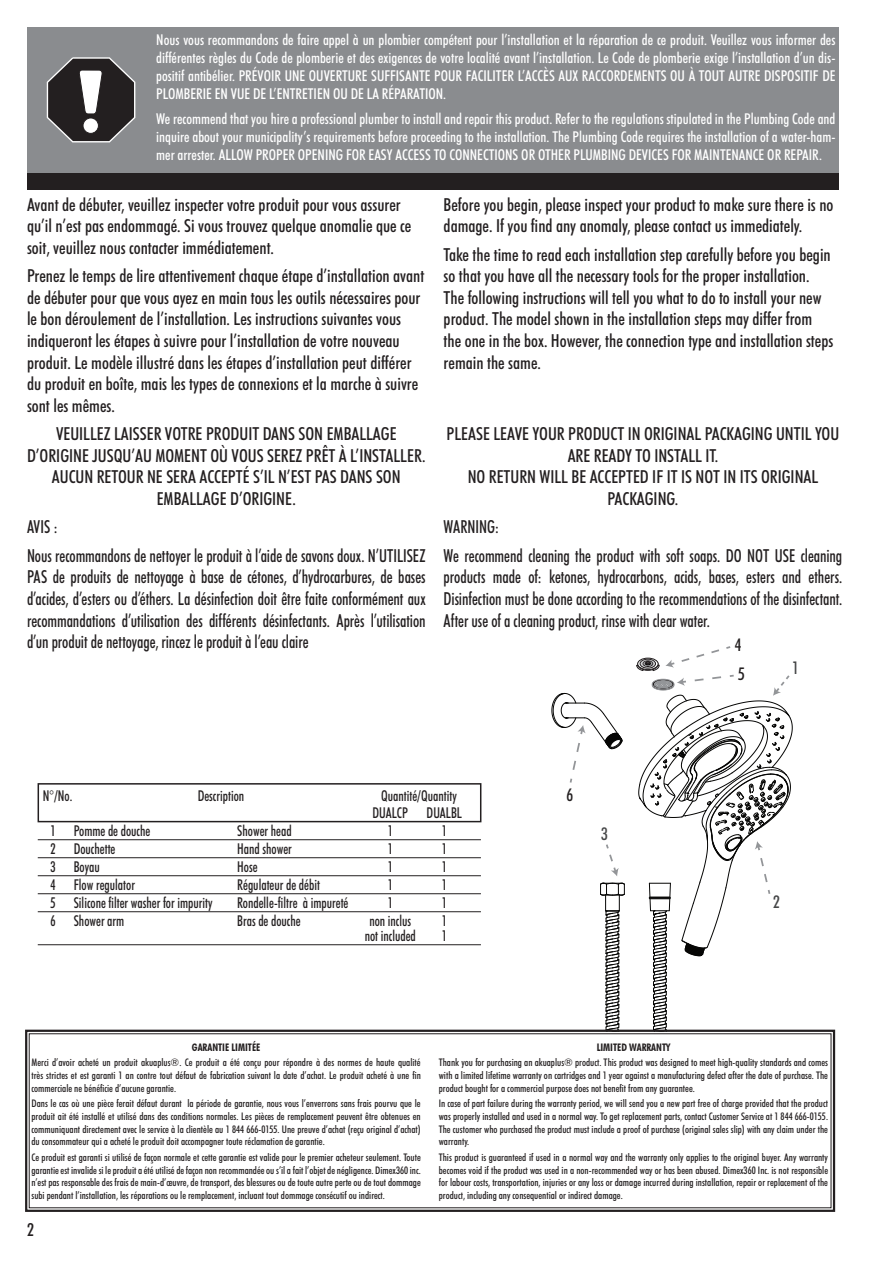
<style>
.page{position:relative;width:893px;height:1263px;background:#fff}
.page>*{position:absolute;margin:0;border:0;box-sizing:border-box;transform-origin:0 0}
.t1{font:500 condensed 18px/21.6px "Futura BT";color:#231f20}
.t2{font:500 condensed 18px/21.6px "Futura BT";color:#231f20;text-align:justify;scale:.9 1}
.t3{font:500 condensed 17.55px "Futura BT";color:#454647}
.t4{font:500 condensed 17.55px "Futura BT";color:#231f20}
.t5{font:500 condensed 15px/18px "Futura BT";color:#fff;text-align:justify}
.Rules_under{font:500 condensed 15px "Futura BT";color:#231f20;scale:.9 1}
.t6{font:500 condensed 10.5px/12.6px "Futura BT";color:#231f20;text-align:justify}
.t7{font:700 condensed 10.5px "Futura BT";color:#231f20}
</style>
<div class="page">
<div style="left:27px;top:27px;width:812px;height:149px;background:#8a8c8f"></div>
<svg style="left:47px;top:57px;width:88px;height:85px"></svg>
<div style="left:83px;top:118px;width:15px;height:15px;background:#fff;border-radius:50%"></div>
<div style="left:83px;top:118px;width:16px;height:16px;border:1px solid #231f20;border-radius:50%"></div>
<div style="left:27px;top:173px;width:812px;height:16px;background:#231f20"></div>
<div style="left:38px;top:783px;width:443px;height:39px;border:2px solid #231f20"></div>
<hr style="left:38px;top:839px;width:443px;height:1px;background:#231f20">
<hr style="left:38px;top:857px;width:443px;height:1px;background:#231f20">
<hr style="left:38px;top:875px;width:443px;height:1px;background:#231f20">
<hr style="left:38px;top:893px;width:443px;height:1px;background:#231f20">
<hr style="left:38px;top:911px;width:443px;height:1px;background:#231f20">
<hr style="left:38px;top:944px;width:443px;height:1px;background:#231f20">
<svg style="left:552px;top:646px;width:240px;height:382px"></svg>
<svg style="left:25px;top:1028px;width:811px;height:184px"></svg>
<p class="t5" style="left:156px;top:31px;width:681px">Nous vous recommandons de faire appel à un plombier compétent pour l’installation et la réparation de ce produit. Veuillez vous informer des différentes règles du Code de plomberie et des exigences de votre localité avant l’installation. Le Code de plomberie exige l’installation d’un dis&shy;positif antibélier. PRÉVOIR UNE OUVERTURE SUFFISANTE POUR FACILITER L’ACCÈS AUX RACCORDEMENTS OU À TOUT AUTRE DISPOSITIF DE PLOMBERIE EN VUE DE L’ENTRETIEN OU DE LA RÉPARATION.</p>
<p class="t5" style="left:156px;top:109px;width:681px">We recommend that you hire a professional plumber to install and repair this product. Refer to the regulations stipulated in the Plumbing Code and inquire about your municipality’s requirements before proceeding to the installation. The Plumbing Code requires the installation of a water-ham&shy;mer arrester. ALLOW PROPER OPENING FOR EASY ACCESS TO CONNECTIONS OR OTHER PLUMBING DEVICES FOR MAINTENANCE OR REPAIR.</p>
<p class="t1" style="left:27px;top:193px;width:386px">Avant de débuter, veuillez inspecter votre produit pour vous assurer qu’il n’est pas endommagé. Si vous trouvez quelque anomalie que ce soit, veuillez nous contacter immédiatement.</p>
<p class="t1" style="left:27px;top:265px;width:399px">Prenez le temps de lire attentivement chaque étape d’installation avant de débuter pour que vous ayez en main tous les outils nécessaires pour le bon déroulement de l’installation. Les instructions suivantes vous indiqueront les étapes à suivre pour l’installation de votre nouveau produit. Le modèle illustré dans les étapes d’installation peut différer du produit en boîte, mais les types de connexions et la marche à suivre sont les mêmes.</p>
<p class="t1" style="left:27px;top:423px;width:400px;text-align:center">VEUILLEZ LAISSER VOTRE PRODUIT DANS SON EMBALLAGE D’ORIGINE JUSQU’AU MOMENT OÙ VOUS SEREZ PRÊT À L’INSTALLER.<br>AUCUN RETOUR NE SERA ACCEPTÉ S’IL N’EST PAS DANS SON EMBALLAGE D’ORIGINE.</p>
<p class="t2" style="left:27px;top:516px;width:36px">AVIS :</p>
<p class="t2" style="left:27px;top:544px;width:444px">Nous recommandons de nettoyer le produit à l’aide de savons doux. N’UTILISEZ PAS de produits de nettoyage à base de cétones, d’hydrocarbures, de bases d’acides, d’esters ou d’éthers. La désinfection doit être faite conformément aux recommandations d’utilisation des différents désinfectants. Après l’utilisation d’un produit de nettoyage, rincez le produit à l’eau claire</p>
<p class="t1" style="left:444px;top:193px;width:391px">Before you begin, please inspect your product to make sure there is no damage. If you find any anomaly, please contact us immediately.</p>
<p class="t1" style="left:444px;top:243px;width:391px">Take the time to read each installation step carefully before you begin so that you have all the necessary tools for the proper installation.<br>The following instructions will tell you what to do to install your new product. The model shown in the installation steps may differ from the one in the box. However, the connection type and installation steps remain the same.</p>
<p class="t1" style="left:447px;top:423px;width:394px;text-align:center">PLEASE LEAVE YOUR PRODUCT IN ORIGINAL PACKAGING UNTIL YOU ARE READY TO INSTALL IT.<br>NO RETURN WILL BE ACCEPTED IF IT IS NOT IN ITS ORIGINAL PACKAGING.</p>
<p class="t2" style="left:444px;top:516px;width:63px">WARNING:</p>
<p class="t2" style="left:444px;top:544px;width:444px">We recommend cleaning the product with soft soaps. DO NOT USE cleaning products made of: ketones, hydrocarbons, acids, bases, esters and ethers.<br>Disinfection must be done according to the recommendations of the disinfectant.<br>After use of a cleaning product, rinse with clear water.</p>
<p class="t4" style="left:735px;top:634px;width:8px">4</p>
<p class="Rules_under" style="left:43px;top:786px;width:34px">N°/No.</p>
<p class="Rules_under" style="left:198px;top:786px;width:53px">Description</p>
<p class="Rules_under" style="left:381px;top:786px;width:86px">Quantité/Quantity</p>
<p class="Rules_under" style="left:373px;top:804px;width:101px">DUALCP DUALBL</p>
<p class="Rules_under" style="left:51px;top:822px;width:112px">1 Pomme de douche</p>
<p class="Rules_under" style="left:237px;top:822px;width:62px">Shower head</p>
<p class="Rules_under" style="left:388px;top:822px;width:7px">1</p>
<p class="Rules_under" style="left:442px;top:822px;width:7px">1</p>
<p class="Rules_under" style="left:51px;top:840px;width:74px">2 Douchette</p>
<p class="Rules_under" style="left:237px;top:840px;width:62px">Hand shower</p>
<p class="Rules_under" style="left:388px;top:840px;width:7px">1</p>
<p class="Rules_under" style="left:442px;top:840px;width:7px">1</p>
<p class="Rules_under" style="left:51px;top:858px;width:56px">3 Boyau</p>
<p class="Rules_under" style="left:237px;top:858px;width:24px">Hose</p>
<p class="Rules_under" style="left:388px;top:858px;width:7px">1</p>
<p class="Rules_under" style="left:442px;top:858px;width:7px">1</p>
<p class="Rules_under" style="left:51px;top:876px;width:95px">4 Flow regulator</p>
<p class="Rules_under" style="left:237px;top:876px;width:93px">Régulateur de débit</p>
<p class="Rules_under" style="left:388px;top:876px;width:7px">1</p>
<p class="Rules_under" style="left:442px;top:876px;width:7px">1</p>
<p class="Rules_under" style="left:51px;top:894px;width:182px">5 Silicone filter washer for impurity</p>
<p class="Rules_under" style="left:237px;top:894px;width:125px">Rondelle-filtre à impureté</p>
<p class="Rules_under" style="left:388px;top:894px;width:7px">1</p>
<p class="Rules_under" style="left:442px;top:894px;width:7px">1</p>
<p class="Rules_under" style="left:51px;top:912px;width:83px">6 Shower arm</p>
<p class="Rules_under" style="left:237px;top:912px;width:72px">Bras de douche</p>
<p class="Rules_under" style="left:369px;top:912px;width:48px">non inclus</p>
<p class="Rules_under" style="left:442px;top:912px;width:7px">1</p>
<p class="Rules_under" style="left:365px;top:927px;width:58px">not included</p>
<p class="Rules_under" style="left:442px;top:927px;width:7px">1</p>
<p class="t4" style="left:566px;top:784px;width:8px">6</p>
<p class="t3" style="left:601px;top:823px;width:8px">3</p>
<p class="t4" style="left:738px;top:663px;width:8px">5</p>
<p class="t3" style="left:792px;top:657px;width:8px">1</p>
<p class="t3" style="left:773px;top:891px;width:8px">2</p>
<p class="t7" style="left:192px;top:1040px;width:70px">GARANTIE LIMITÉE</p>
<p class="t6" style="left:32px;top:1056px;width:391px">Merci d’avoir acheté un produit akuaplus®. Ce produit a été conçu pour répondre à des normes de haute qualité très strictes et est garanti 1 an contre tout défaut de fabrication suivant la date d’achat. Le produit acheté à une fin commerciale ne bénéficie d’aucune garantie.</p>
<p class="t6" style="left:32px;top:1097px;width:391px">Dans le cas où une pièce ferait défaut durant la période de garantie, nous vous l’enverrons sans frais pourvu que le produit ait été installé et utilisé dans des conditions normales. Les pièces de remplacement peuvent être obtenues en communiquant directement avec le service à la clientèle au 1 844 666-0155. Une preuve d’achat (reçu original d’achat) du consommateur qui a acheté le produit doit accompagner toute réclamation de garantie.</p>
<p class="t6" style="left:32px;top:1151px;width:391px">Ce produit est garanti si utilisé de façon normale et cette garantie est valide pour le premier acheteur seulement. Toute garantie est invalide si le produit a été utilisé de façon non recommandée ou s’il a fait l’objet de négligence. Dimex360 inc. n’est pas responsable des frais de main-d’œuvre, de transport, des blessures ou de toute autre perte ou de tout dommage subi pendant l’installation, les réparations ou le remplacement, incluant tout dommage consécutif ou indirect.</p>
<h1 class="t1" style="left:27px;top:1218px;width:8px">2</h1>
<p class="t7" style="left:597px;top:1040px;width:75px">LIMITED WARRANTY</p>
<p class="t6" style="left:439px;top:1056px;width:391px">Thank you for purchasing an akuaplus® product. This product was designed to meet high-quality standards and comes with a limited lifetime warranty on cartridges and 1 year against a manufacturing defect after the date of purchase. The product bought for a commercial purpose does not benefit from any guarantee.</p>
<p class="t6" style="left:439px;top:1097px;width:391px">In case of part failure during the warranty period, we will send you a new part free of charge provided that the product was properly installed and used in a normal way. To get replacement parts, contact Customer Service at 1 844 666-0155.<br>The customer who purchased the product must include a proof of purchase (original sales slip) with any claim under the warranty.</p>
<p class="t6" style="left:439px;top:1151px;width:391px">This product is guaranteed if used in a normal way and the warranty only applies to the original buyer. Any warranty becomes void if the product was used in a non-recommended way or has been abused. Dimex360 Inc. is not responsible for labour costs, transportation, injuries or any loss or damage incurred during installation, repair or replacement of the product, including any consequential or indirect damage.</p>
</div>
